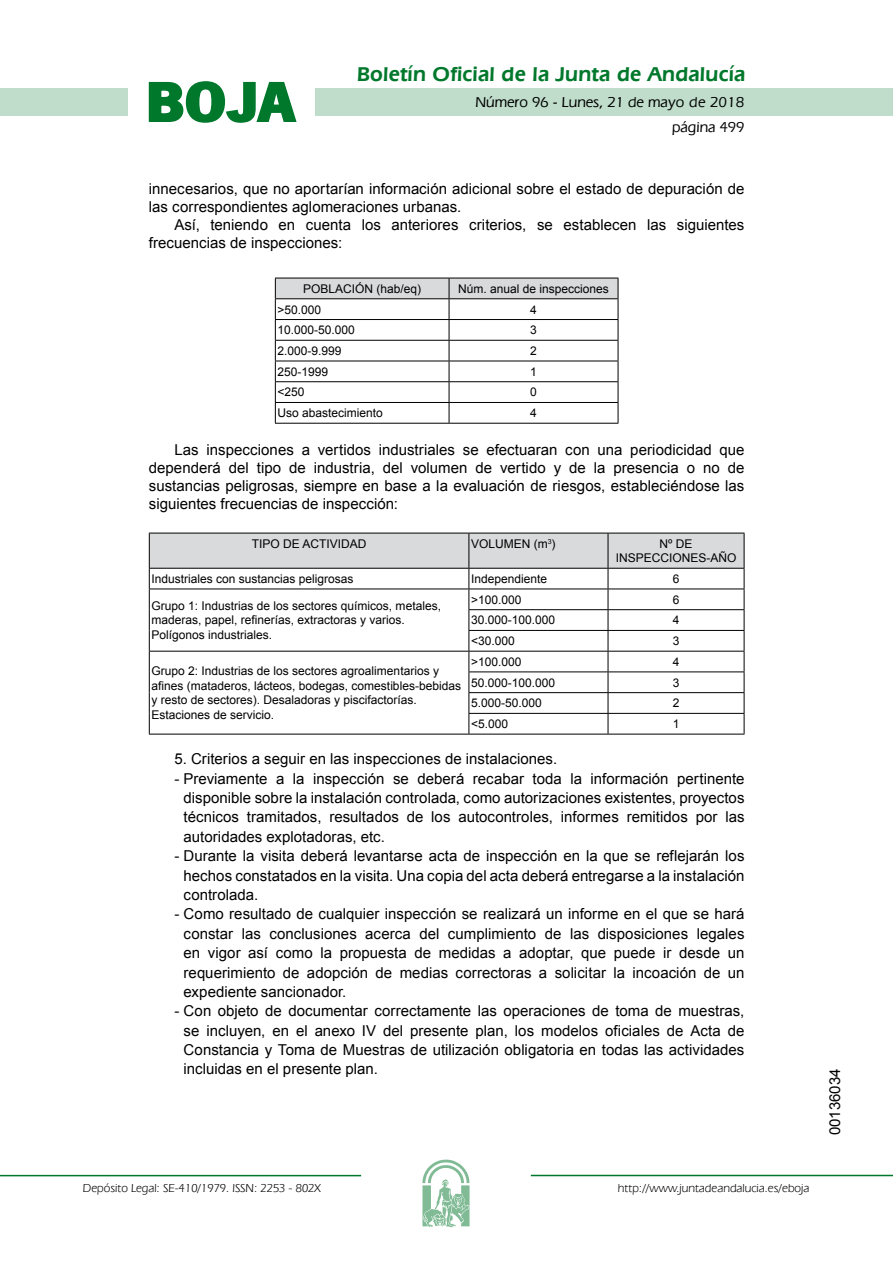
<style>
.page{position:relative;width:893px;height:1263px;background:#fff}
.page>*{position:absolute;margin:0;border:0;box-sizing:border-box;transform-origin:0 0}
.t1{font:700 57.75px "News Got T";color:#00782c;scale:1.14 1}
.t2{font:600 21px "Eras IT Cby BT";letter-spacing:.01em;color:#00782c}
.t3{font:15px/19.4px "Arial";color:#000;text-align:justify}
.t4{font:500 15px/24.5px "Eras IT Cby BT";color:#000;text-align:right}
.t5{font:12px/14.4px "Arial";color:#000}
.t6{font:12px "Eras IT Cby BT";color:#000}
</style>
<div class="page">
<div style="left:315px;top:88px;width:577px;height:28px;background:#bfddca"></div>
<div style="left:0;top:88px;width:128px;height:28px;background:#bfddca"></div>
<hr style="left:0;top:1175px;width:361px;height:1px;background:#00782c">
<svg style="left:422px;top:1159px;width:47px;height:68px"></svg>
<hr style="left:531px;top:1175px;width:361px;height:1px;background:#00782c">
<svg style="left:148px;top:81px;width:149px;height:42px"></svg>
<svg style="left:275px;top:278px;width:343px;height:145px"></svg>
<hr style="left:275px;top:423px;width:174px;height:1px;background:#000">
<hr style="left:449px;top:423px;width:169px;height:1px;background:#000">
<svg style="left:149px;top:533px;width:595px;height:201px"></svg>
<hr style="left:149px;top:734px;width:320px;height:1px;background:#000">
<hr style="left:469px;top:734px;width:139px;height:1px;background:#000">
<hr style="left:608px;top:734px;width:136px;height:1px;background:#000">
<h1 class="t1" style="left:145px;top:68px;width:133px">BOJA</h1>
<h2 class="t2" style="left:357px;top:62px;width:390px">Boletín Oficial de la Junta de Andalucía</h2>
<p class="t4" style="left:475px;top:90px;width:270px">Número 96 - Lunes, 21 de mayo de 2018 página 499</p>
<p class="t3" style="left:149px;top:180px;width:597px;line-height:18px">innecesarios, que no aportarían información adicional sobre el estado de depuración de las correspondientes aglomeraciones urbanas.</p>
<p class="t3" style="left:149px;top:216px;width:597px;line-height:18px;text-indent:26px">Así, teniendo en cuenta los anteriores criterios, se establecen las siguientes frecuencias de inspecciones:</p>
<p class="t5" style="left:303px;top:282px;width:120px">POBLACIÓN (hab/eq)</p>
<p class="t5" style="left:458px;top:282px;width:152px">Núm. anual de inspecciones</p>
<p class="t5" style="left:277px;top:302px;width:45px">&gt;50.000</p>
<p class="t5" style="left:530px;top:302px;width:8px">4</p>
<p class="t5" style="left:277px;top:323px;width:79px">10.000-50.000</p>
<p class="t5" style="left:530px;top:323px;width:8px">3</p>
<p class="t5" style="left:277px;top:344px;width:66px">2.000-9.999</p>
<p class="t5" style="left:530px;top:344px;width:8px">2</p>
<p class="t5" style="left:277px;top:364px;width:52px">250-1999</p>
<p class="t5" style="left:530px;top:364px;width:8px">1</p>
<p class="t5" style="left:277px;top:385px;width:29px">&lt;250</p>
<p class="t5" style="left:530px;top:385px;width:8px">0</p>
<p class="t5" style="left:277px;top:406px;width:107px">Uso abastecimiento</p>
<p class="t5" style="left:530px;top:406px;width:8px">4</p>
<p class="t3" style="left:149px;top:441px;width:597px;line-height:18px;text-indent:26px">Las inspecciones a vertidos industriales se efectuaran con una periodicidad que dependerá del tipo de industria, del volumen de vertido y de la presencia o no de sustancias peligrosas, siempre en base a la evaluación de riesgos, estableciéndose las siguientes frecuencias de inspección:</p>
<p class="t5" style="left:252px;top:537px;width:116px">TIPO DE ACTIVIDAD</p>
<p class="t5" style="left:471px;top:537px;width:86px">VOLUMEN (m<sup>3</sup>)</p>
<p class="t5" style="left:615px;top:537px;width:122px;text-align:center">Nº DE<br>INSPECCIONES-AÑO</p>
<p class="t5" style="left:151px;top:572px;width:204px">Industriales con sustancias peligrosas</p>
<p class="t5" style="left:471px;top:572px;width:78px">Independiente</p>
<p class="t5" style="left:672px;top:572px;width:8px">6</p>
<p class="t5" style="left:151px;top:599px;width:291px">Grupo 1: Industrias de los sectores químicos, metales, maderas, papel, refinerías, extractoras y varios.<br>Polígonos industriales.</p>
<p class="t5" style="left:471px;top:592px;width:52px">&gt;100.000</p>
<p class="t5" style="left:672px;top:592px;width:8px">6</p>
<p class="t5" style="left:471px;top:613px;width:86px">30.000-100.000</p>
<p class="t5" style="left:672px;top:613px;width:8px">4</p>
<p class="t5" style="left:471px;top:634px;width:45px">&lt;30.000</p>
<p class="t5" style="left:672px;top:634px;width:8px">3</p>
<p class="t5" style="left:471px;top:655px;width:52px">&gt;100.000</p>
<p class="t5" style="left:672px;top:655px;width:8px">4</p>
<p class="t5" style="left:471px;top:675px;width:86px">50.000-100.000</p>
<p class="t5" style="left:672px;top:675px;width:8px">3</p>
<p class="t5" style="left:471px;top:696px;width:72px">5.000-50.000</p>
<p class="t5" style="left:672px;top:696px;width:8px">2</p>
<p class="t5" style="left:471px;top:717px;width:39px">&lt;5.000</p>
<p class="t5" style="left:672px;top:717px;width:8px">1</p>
<p class="t3" style="left:174px;top:749px;width:384px">5. Criterios a seguir en las inspecciones de instalaciones.</p>
<p class="t3" style="left:183px;top:769px;width:562px;text-indent:-9px">- Previamente a la inspección se deberá recabar toda la información pertinente disponible sobre la instalación controlada, como autorizaciones existentes, proyectos técnicos tramitados, resultados de los autocontroles, informes remitidos por las autoridades explotadoras, etc.</p>
<p class="t3" style="left:183px;top:846px;width:562px;text-indent:-9px">- Durante la visita deberá levantarse acta de inspección en la que se reflejarán los hechos constatados en la visita. Una copia del acta deberá entregarse a la instalación controlada.</p>
<p class="t3" style="left:183px;top:905px;width:562px;text-indent:-9px">- Como resultado de cualquier inspección se realizará un informe en el que se hará constar las conclusiones acerca del cumplimiento de las disposiciones legales en vigor así como la propuesta de medidas a adoptar, que puede ir desde un requerimiento de adopción de medias correctoras a solicitar la incoación de un expediente sancionador.</p>
<p class="t3" style="left:183px;top:1002px;width:562px;text-indent:-9px">- Con objeto de documentar correctamente las operaciones de toma de muestras, se incluyen, en el anexo IV del presente plan, los modelos oficiales de Acta de Constancia y Toma de Muestras de utilización obligatoria en todas las actividades incluidas en el presente plan.</p>
<p class="t5" style="left:151px;top:664px;width:311px">Grupo 2: Industrias de los sectores agroalimentarios y afines (mataderos, lácteos, bodegas, comestibles-bebidas y resto de sectores). Desaladoras y piscifactorías.<br>Estaciones de servicio.</p>
<p class="t6" style="left:83px;top:1181px;width:239px">Depósito Legal: SE-410/1979. ISSN: 2253 - 802X</p>
<p class="t6" style="left:618px;top:1181px;width:193px">http://www.juntadeandalucia.es/eboja</p>
<p class="t3" style="left:825px;top:1135px;width:68px;rotate:-90deg">00136034</p>
</div>
